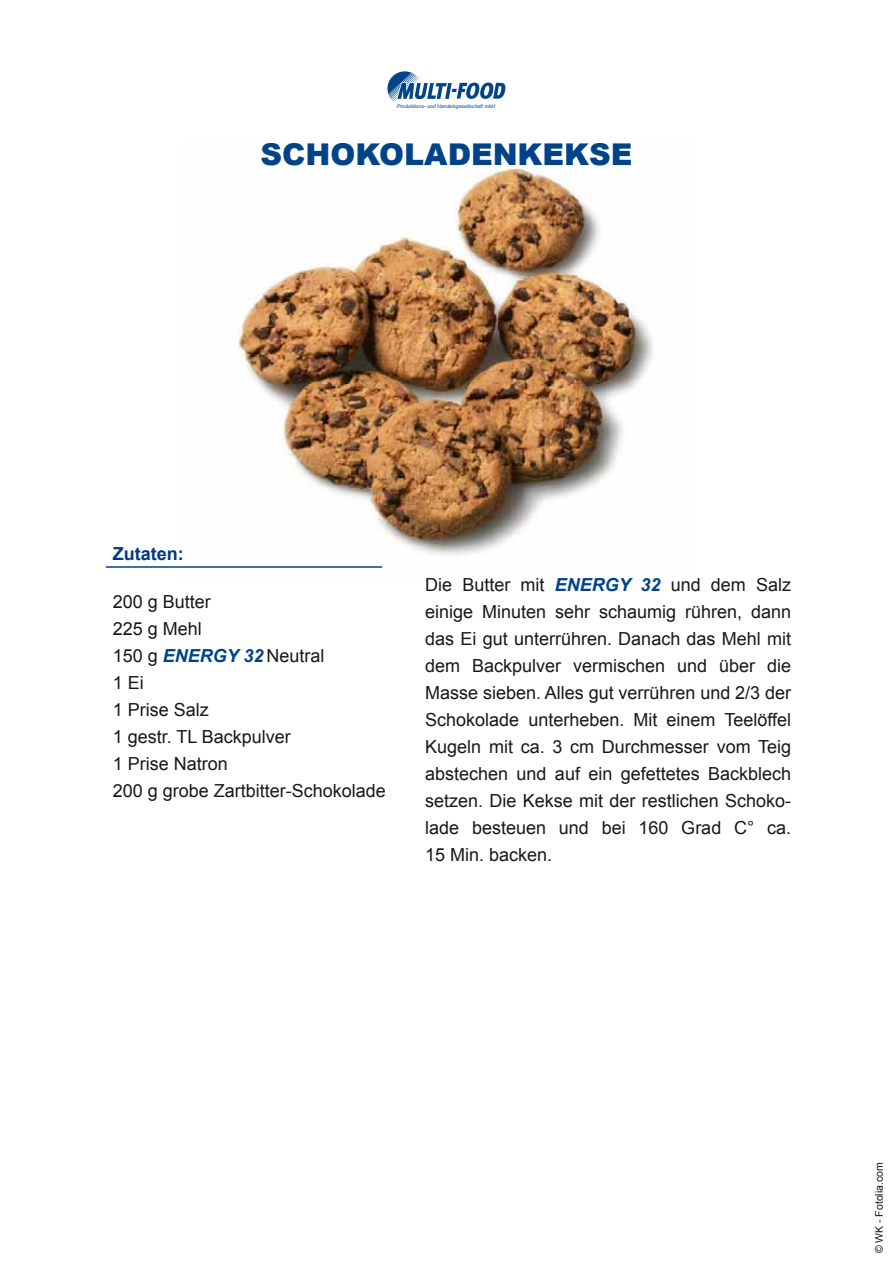
<style>
.page{position:relative;width:893px;height:1263px;background:#fff}
.page>*{position:absolute;margin:0;border:0;box-sizing:border-box;transform-origin:0 0}
.t1{font:900 30px "Arial";color:#004388}
.t2{font:18px/27px "Arial";color:#1a171c;text-align:justify}
.t3{font:700 18px "Arial";color:#003882}
.t4{font:10.5px "Arial";color:#1a171c}
.t5{font:italic 5.1px "Arial";color:#004489}
.s1{font-weight:700;font-style:italic;color:#004388}
</style>
<div class="page">
<img style="left:230px;top:167px;width:423px;height:401px">
<svg style="left:387px;top:71px;width:118px;height:31px"></svg>
<hr style="left:106px;top:566px;width:276px;height:2px;background:#004388">
<p class="t5" style="left:397px;top:102px;width:100px">Produktions- und Handelsgesellschaft mbH</p>
<h1 class="t1" style="left:260px;top:132px;width:46px">SCHOKOLADENKEKSE</h1>
<p class="t3" style="left:113px;top:541px;width:72px">Zutaten:</p>
<p class="t2" style="left:113px;top:588px;width:275px;text-align:left">200 g Butter<br>225 g Mehl<br>150 g <span class="s1">ENERGY 32</span> Neutral<br>1 Ei<br>1 Prise Salz<br>1 gestr. TL Backpulver<br>1 Prise Natron<br>200 g grobe Zartbitter-Schokolade</p>
<p class="t2" style="left:425px;top:572px;width:367px">Die Butter mit <span class="s1">ENERGY 32</span> und dem Salz einige Minuten sehr schaumig rühren, dann das Ei gut unterrühren. Danach das Mehl mit dem Backpulver vermischen und über die Masse sieben. Alles gut verrühren und 2/3 der Schokolade unterheben. Mit einem Teelöffel Kugeln mit ca. 3 cm Durchmesser vom Teig abstechen und auf ein gefettetes Backblech setzen. Die Kekse mit der restlichen Schoko&shy;lade besteuen und bei 160 Grad C° ca.<br>15 Min. backen.</p>
<p class="t4" style="left:872px;top:1253px;width:93px;rotate:-90deg">© WK - Fotolia.com</p>
</div>
